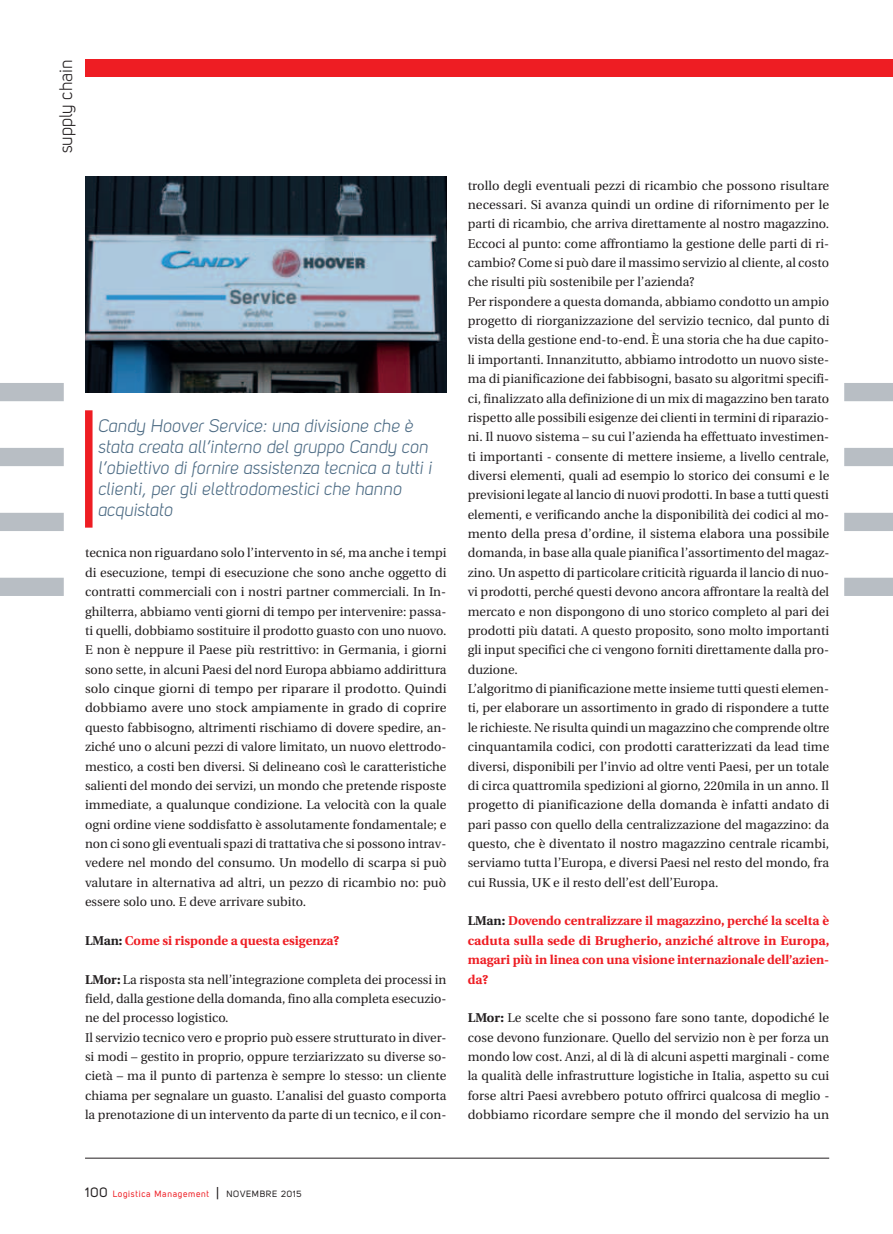
<style>
.page{position:relative;width:893px;height:1234px;background:#fff}
.page>*{position:absolute;margin:0;border:0;box-sizing:border-box;transform-origin:0 0}
.t1{font:18px/21px "Uni Sans Book Italic";color:#4b6a83}
.t2{font:18px "Uni Sans Book";color:#231f20}
.t3{font:12.75px/19.4px "Utopia";color:#231f20;text-align:justify}
.t4{font:700 12.75px/19.4px "Utopia";color:#ee1d23;text-align:justify}
.t5{font:9px "Uni Sans Regular";letter-spacing:.07em;color:#ee1d23}
.s1{color:#231f20}
.s2{font-weight:700}
.s3{font-size:13.5px;color:#231f20}
</style>
<div class="page">
<div style="left:85px;top:60px;width:808px;height:17px;background:#ee1d23"></div>
<div style="left:844px;top:577px;width:49px;height:19px;background:#b8bec4"></div>
<div style="left:844px;top:512px;width:49px;height:19px;background:#b8bec4"></div>
<div style="left:844px;top:448px;width:49px;height:18px;background:#b8bec4"></div>
<div style="left:844px;top:383px;width:49px;height:18px;background:#b8bec4"></div>
<div style="left:0;top:577px;width:64px;height:19px;background:#b8bec4"></div>
<div style="left:0;top:512px;width:64px;height:19px;background:#b8bec4"></div>
<div style="left:0;top:448px;width:64px;height:18px;background:#b8bec4"></div>
<div style="left:0;top:383px;width:64px;height:18px;background:#b8bec4"></div>
<hr style="left:85px;top:1157px;width:744px;height:1px;background:#231f20">
<div style="left:85px;top:410px;width:8px;height:117px;background:#ee1d23"></div>
<img style="left:85px;top:176px;width:361px;height:217px">
<h1 class="t2" style="left:56px;top:153px;width:95px;rotate:-90deg">supply chain</h1>
<h1 class="t1" style="left:98px;top:414px;width:335px">Candy Hoover Service: una divisione che è stata creata all’interno del gruppo Candy con l’obiettivo di fornire assistenza tecnica a tutti i clienti, per gli elettrodomestici che hanno acquistato</h1>
<p class="t3" style="left:85px;top:543px;width:363px">tecnica non riguardano solo l’intervento in sé, ma anche i tempi di esecuzione, tempi di esecuzione che sono anche oggetto di contratti commerciali con i nostri partner commerciali. In In&shy;ghilterra, abbiamo venti giorni di tempo per intervenire: passa&shy;ti quelli, dobbiamo sostituire il prodotto guasto con uno nuovo.<br>E non è neppure il Paese più restrittivo: in Germania, i giorni sono sette, in alcuni Paesi del nord Europa abbiamo addirittura solo cinque giorni di tempo per riparare il prodotto. Quindi dobbiamo avere uno stock ampiamente in grado di coprire questo fabbisogno, altrimenti rischiamo di dovere spedire, an&shy;ziché uno o alcuni pezzi di valore limitato, un nuovo elettrodo&shy;mestico, a costi ben diversi. Si delineano così le caratteristiche salienti del mondo dei servizi, un mondo che pretende risposte immediate, a qualunque condizione. La velocità con la quale ogni ordine viene soddisfatto è assolutamente fondamentale; e non ci sono gli eventuali spazi di trattativa che si possono intrav&shy;vedere nel mondo del consumo. Un modello di scarpa si può valutare in alternativa ad altri, un pezzo di ricambio no: può essere solo uno. E deve arrivare subito.</p>
<p class="t4" style="left:85px;top:930px;width:256px"><span class="s1">LMan:</span> Come si risponde a questa esigenza?</p>
<p class="t3" style="left:85px;top:969px;width:363px;text-align:left"><span class="s2">LMor:</span> La risposta sta nell’integrazione completa dei processi in field, dalla gestione della domanda, fino alla completa esecuzio&shy;ne del processo logistico.<br>Il servizio tecnico vero e proprio può essere strutturato in diver&shy;si modi – gestito in proprio, oppure terziarizzato su diverse so&shy;cietà – ma il punto di partenza è sempre lo stesso: un cliente chiama per segnalare un guasto. L’analisi del guasto comporta la prenotazione di un intervento da parte di un tecnico, e il con-</p>
<p class="t3" style="left:468px;top:176px;width:363px;text-align:left">trollo degli eventuali pezzi di ricambio che possono risultare necessari. Si avanza quindi un ordine di rifornimento per le parti di ricambio, che arriva direttamente al nostro magazzino.<br>Eccoci al punto: come affrontiamo la gestione delle parti di ri&shy;cambio? Come si può dare il massimo servizio al cliente, al costo che risulti più sostenibile per l’azienda?<br>Per rispondere a questa domanda, abbiamo condotto un ampio progetto di riorganizzazione del servizio tecnico, dal punto di vista della gestione end-to-end. È una storia che ha due capito&shy;li importanti. Innanzitutto, abbiamo introdotto un nuovo siste&shy;ma di pianificazione dei fabbisogni, basato su algoritmi specifi&shy;ci, finalizzato alla definizione di un mix di magazzino ben tarato rispetto alle possibili esigenze dei clienti in termini di riparazio&shy;ni. Il nuovo sistema – su cui l’azienda ha effettuato investimen&shy;ti importanti - consente di mettere insieme, a livello centrale, diversi elementi, quali ad esempio lo storico dei consumi e le previsioni legate al lancio di nuovi prodotti. In base a tutti questi elementi, e verificando anche la disponibilità dei codici al mo&shy;mento della presa d’ordine, il sistema elabora una possibile domanda, in base alla quale pianifica l’assortimento del magaz&shy;zino. Un aspetto di particolare criticità riguarda il lancio di nuo&shy;vi prodotti, perché questi devono ancora affrontare la realtà del mercato e non dispongono di uno storico completo al pari dei prodotti più datati. A questo proposito, sono molto importanti gli input specifici che ci vengono forniti direttamente dalla pro&shy;duzione.<br>L’algoritmo di pianificazione mette insieme tutti questi elemen&shy;ti, per elaborare un assortimento in grado di rispondere a tutte le richieste. Ne risulta quindi un magazzino che comprende oltre cinquantamila codici, con prodotti caratterizzati da lead time diversi, disponibili per l’invio ad oltre venti Paesi, per un totale di circa quattromila spedizioni al giorno, 220mila in un anno. Il progetto di pianificazione della domanda è infatti andato di pari passo con quello della centralizzazione del magazzino: da questo, che è diventato il nostro magazzino centrale ricambi, serviamo tutta l’Europa, e diversi Paesi nel resto del mondo, fra cui Russia, UK e il resto dell’est dell’Europa.</p>
<p class="t4" style="left:468px;top:911px;width:363px"><span class="s1">LMan:</span> Dovendo centralizzare il magazzino, perché la scelta è caduta sulla sede di Brugherio, anziché altrove in Europa, magari più in linea con una visione internazionale dell’azien&shy;da?</p>
<p class="t3" style="left:468px;top:1008px;width:363px"><span class="s2">LMor:</span> Le scelte che si possono fare sono tante, dopodiché le cose devono funzionare. Quello del servizio non è per forza un mondo low cost. Anzi, al di là di alcuni aspetti marginali - come la qualità delle infrastrutture logistiche in Italia, aspetto su cui forse altri Paesi avrebbero potuto offrirci qualcosa di meglio - dobbiamo ricordare sempre che il mondo del servizio ha un</p>
<p class="t5" style="left:85px;top:1187px;width:218px"><span class="s3">100</span> Logistica Management <span class="s3">|</span> <span class="s1">NOVEMBRE 2015</span></p>
</div>
